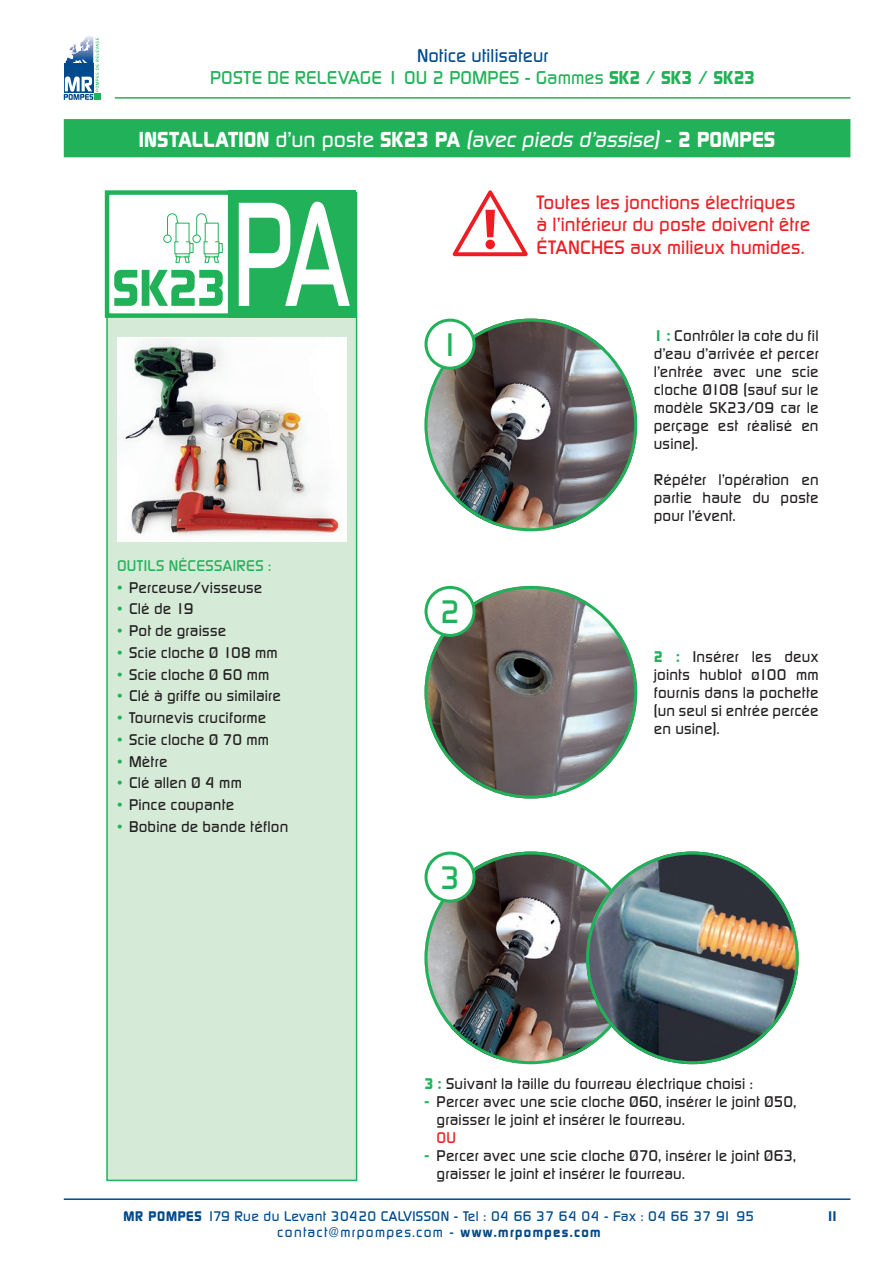
<style>
.page{position:relative;width:893px;height:1263px;background:#fff}
.page>*{position:absolute;margin:0;border:0;box-sizing:border-box;transform-origin:0 0}
.Titre_haut_de_page{font:500 31.5px "Digital";color:#21b259}
.Titre_haut_de_page-2{font:700 21px "Digital";letter-spacing:.005em;color:#fff}
.Titre_haut_de_page-3{font:500 18.75px/22.5px "Digital";letter-spacing:.005em;color:#ee1d23}
.t1{font:500 18px/21.6px "Digital";letter-spacing:.01em;color:#21b259;text-align:center}
.Titre_haut_de_page-4{font:500 15px/18px "Digital";letter-spacing:.015em;color:#231f20;text-align:justify}
.Titre_haut_de_page-5{font:500 15px "Digital";letter-spacing:.025em;color:#21b259}
.Titre_haut_de_page-6{font:500 15px "Digital";color:#ee1d23}
.t2{font:500 13.5px "Digital";letter-spacing:.03em;color:#004a8d}
.t3{font:500 13.5px "Digital";letter-spacing:.1em;color:#004a8d}
.t4{font:700 13.5px "Digital";color:#004a8d}
.s1{color:#004a8d}
.s2{font-weight:700}
.s3{font-weight:500}
.s4{font-weight:500;font-style:italic}
.s5{color:#21b259}
.s6{font-weight:700;color:#21b259}
</style>
<div class="page">
<hr style="left:115px;top:97px;width:735px;height:2px;background:#21b259">
<hr style="left:64px;top:1198px;width:786px;height:2px;background:#004a8d">
<svg style="left:64px;top:36px;width:36px;height:64px"></svg>
<img style="left:424px;top:851px;width:213px;height:213px;border-radius:106px">
<div style="left:106px;top:192px;width:251px;height:989px;background:#d5ead7;border:2px solid #21b259"></div>
<div style="left:65px;top:120px;width:785px;height:37px;background:#21b259"></div>
<div style="left:64px;top:119px;width:786px;height:38px;border:2px solid #21b259"></div>
<svg style="left:452px;top:190px;width:76px;height:67px"></svg>
<div style="left:485px;top:240px;width:10px;height:9px;background:#ee1d23;border-radius:50%"></div>
<img style="left:424px;top:319px;width:213px;height:212px;border-radius:106px">
<div style="left:426px;top:320px;width:48px;height:48px;background:#fff;border-radius:50%"></div>
<div style="left:424px;top:319px;width:52px;height:51px;border:3px solid #21b259;border-radius:50%"></div>
<img style="left:424px;top:586px;width:213px;height:212px;border-radius:106px">
<div style="left:426px;top:587px;width:48px;height:48px;background:#fff;border-radius:50%"></div>
<div style="left:424px;top:586px;width:52px;height:51px;border:3px solid #21b259;border-radius:50%"></div>
<img style="left:117px;top:338px;width:230px;height:204px">
<div style="left:105px;top:190px;width:127px;height:128px;background:#fff;border:4px solid #21b259"></div>
<div style="left:228px;top:190px;width:128px;height:128px;background:#21b259"></div>
<svg style="left:239px;top:201px;width:111px;height:105px"></svg>
<svg style="left:114px;top:270px;width:109px;height:36px"></svg>
<div style="left:219px;top:243px;width:4px;height:10px;border:1px solid #21b259"></div>
<div style="left:163px;top:235px;width:9px;height:8px;border:1px solid #21b259;border-radius:50%"></div>
<svg style="left:167px;top:213px;width:55px;height:50px"></svg>
<img style="left:586px;top:851px;width:213px;height:213px;border-radius:106px">
<div style="left:426px;top:853px;width:48px;height:48px;background:#fff;border-radius:50%"></div>
<div style="left:424px;top:851px;width:52px;height:51px;border:3px solid #21b259;border-radius:50%"></div>
<p class="t1" style="left:210px;top:45px;width:547px"><span class="s1">Notice utilisateur<br></span>POSTE DE RELEVAGE 1 OU 2 POMPES - Gammes <span class="s2">SK2</span> / <span class="s2">SK3</span> / <span class="s2">SK23</span></p>
<p class="Titre_haut_de_page-2" style="left:139px;top:127px;width:638px">INSTALLATION <span class="s3">d’un poste</span> SK23 PA <span class="s4">(avec pieds d’assise)</span> <span class="s3">-</span> 2 POMPES</p>
<p class="Titre_haut_de_page-3" style="left:536px;top:190px;width:275px">Toutes les jonctions électriques à l’intérieur du poste doivent être<br>ÉTANCHES aux milieux humides.</p>
<p class="Titre_haut_de_page-5" style="left:117px;top:557px;width:156px">OUTILS NÉCESSAIRES :</p>
<p class="Titre_haut_de_page-4" style="left:117px;top:578px;width:147px"><span class="s5">•</span> Perceuse/visseuse</p>
<p class="Titre_haut_de_page-4" style="left:117px;top:600px;width:78px"><span class="s5">•</span> Clé de 19</p>
<p class="Titre_haut_de_page-4" style="left:117px;top:622px;width:111px"><span class="s5">•</span> Pot de graisse</p>
<p class="Titre_haut_de_page-4" style="left:117px;top:643px;width:162px"><span class="s5">•</span> Scie cloche Ø 108 mm</p>
<p class="Titre_haut_de_page-4" style="left:117px;top:665px;width:154px"><span class="s5">•</span> Scie cloche Ø 60 mm</p>
<p class="Titre_haut_de_page-4" style="left:117px;top:687px;width:165px"><span class="s5">•</span> Clé à griffe ou similaire</p>
<p class="Titre_haut_de_page-4" style="left:117px;top:709px;width:151px"><span class="s5">•</span> Tournevis cruciforme</p>
<p class="Titre_haut_de_page-4" style="left:117px;top:730px;width:154px"><span class="s5">•</span> Scie cloche Ø 70 mm</p>
<p class="Titre_haut_de_page-4" style="left:117px;top:752px;width:52px"><span class="s5">•</span> Mètre</p>
<p class="Titre_haut_de_page-4" style="left:117px;top:774px;width:126px"><span class="s5">•</span> Clé allen Ø 4 mm</p>
<p class="Titre_haut_de_page-4" style="left:117px;top:796px;width:119px"><span class="s5">•</span> Pince coupante</p>
<p class="Titre_haut_de_page-4" style="left:117px;top:817px;width:173px"><span class="s5">•</span> Bobine de bande téflon</p>
<p class="Titre_haut_de_page" style="left:440px;top:327px;width:22px">1</p>
<p class="Titre_haut_de_page-4" style="left:654px;top:326px;width:166px"><span class="s6">1 :</span> Contrôler la cote du fil d’eau d’arrivée et percer l’entrée avec une scie cloche Ø108 (sauf sur le modèle SK23/09 car le perçage est réalisé en usine).</p>
<p class="Titre_haut_de_page-4" style="left:654px;top:470px;width:166px">Répéter l’opération en partie haute du poste pour l’évent.</p>
<p class="Titre_haut_de_page" style="left:440px;top:594px;width:22px">2</p>
<p class="Titre_haut_de_page" style="left:440px;top:859px;width:22px">3</p>
<p class="Titre_haut_de_page-4" style="left:654px;top:648px;width:166px"><span class="s6">2 :</span> Insérer les deux joints hublot ø100 mm fournis dans la pochette (un seul si entrée percée en usine).</p>
<p class="Titre_haut_de_page-4" style="left:424px;top:1074px;width:330px"><span class="s6">3 :</span> Suivant la taille du fourreau électrique choisi :</p>
<p class="Titre_haut_de_page-4" style="left:424px;top:1092px;width:373px"><span class="s6">-</span> Percer avec une scie cloche Ø60, insérer le joint Ø50,</p>
<p class="Titre_haut_de_page-4" style="left:436px;top:1110px;width:250px">graisser le joint et insérer le fourreau.</p>
<p class="Titre_haut_de_page-6" style="left:436px;top:1129px;width:21px">OU</p>
<p class="Titre_haut_de_page-4" style="left:424px;top:1146px;width:373px"><span class="s6">-</span> Percer avec une scie cloche Ø70, insérer le joint Ø63,</p>
<p class="Titre_haut_de_page-4" style="left:436px;top:1164px;width:250px">graisser le joint et insérer le fourreau.</p>
<p class="t2" style="left:124px;top:1208px;width:632px"><span class="s2">MR POMPES</span> 179 Rue du Levant 30420 CALVISSON - Tel : 04 66 37 64 04 - Fax : 04 66 37 91 95</p>
<p class="t4" style="left:826px;top:1208px;width:14px">11</p>
<p class="t3" style="left:277px;top:1225px;width:325px">contact@mrpompes.com - <span class="s2">www.mrpompes.com</span></p>
</div>
